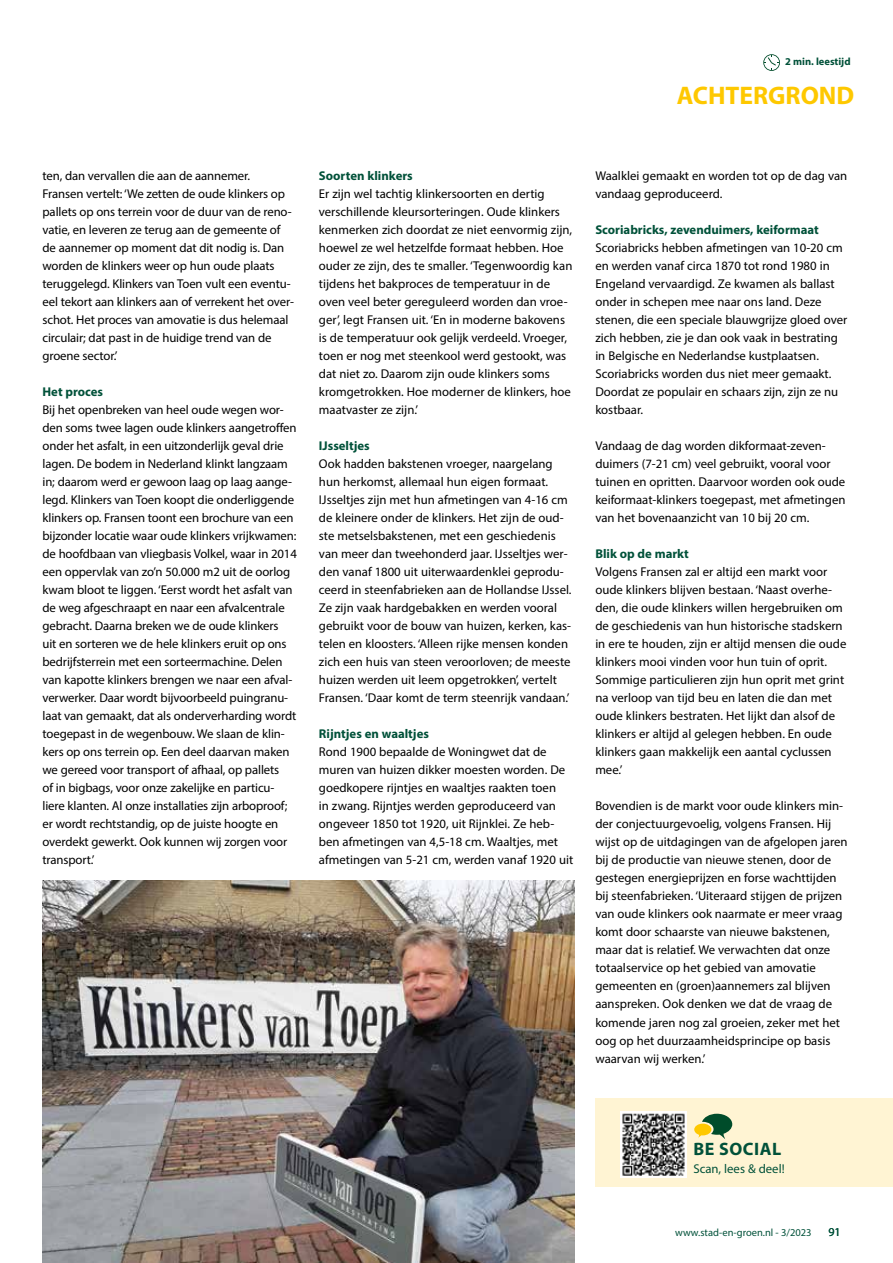
<style>
.page{position:relative;width:893px;height:1263px;background:#fff}
.page>*{position:absolute;margin:0;border:0;box-sizing:border-box;transform-origin:0 0}
.t1{font:700 25.5px "Myriad Pro";color:#fec800}
.t2{font:700 18px "Myriad Pro";letter-spacing:.03em;color:#005139}
.t3{font:12.75px/18px "Myriad Pro";color:#000}
.t4{font:700 12.75px "Myriad Pro";color:#005139}
.t5{font:12.75px "Myriad Pro";color:#005139}
.t6{font:12px "Myriad Pro";color:#005139}
.t7{font:10.5px "Myriad Pro";color:#005139}
.t8{font:700 10.5px "Myriad Pro";color:#005139}
</style>
<div class="page">
<img style="left:43px;top:880px;width:531px;height:383px">
<svg style="left:763px;top:54px;width:17px;height:17px"></svg>
<div style="left:595px;top:1098px;width:298px;height:89px;background:#fff4d3"></div>
<img style="left:621px;top:1111px;width:65px;height:66px">
<svg style="left:694px;top:1114px;width:38px;height:25px"></svg>
<p class="t8" style="left:785px;top:55px;width:67px">2 min. leestijd</p>
<h1 class="t1" style="left:677px;top:79px;width:179px">ACHTERGROND</h1>
<p class="t3" style="left:43px;top:167px;width:253px">ten, dan vervallen die aan de aannemer.<br>Fransen vertelt: ‘We zetten de oude klinkers op pallets op ons terrein voor de duur van de reno&shy;vatie, en leveren ze terug aan de gemeente of de aannemer op moment dat dit nodig is. Dan worden de klinkers weer op hun oude plaats teruggelegd. Klinkers van Toen vult een eventu&shy;eel tekort aan klinkers aan of verrekent het over&shy;schot. Het proces van amovatie is dus helemaal circulair; dat past in de huidige trend van de groene sector.’</p>
<p class="t4" style="left:43px;top:383px;width:62px">Het proces</p>
<p class="t3" style="left:43px;top:401px;width:256px">Bij het openbreken van heel oude wegen wor&shy;den soms twee lagen oude klinkers aangetroffen onder het asfalt, in een uitzonderlijk geval drie lagen. De bodem in Nederland klinkt langzaam in; daarom werd er gewoon laag op laag aange&shy;legd. Klinkers van Toen koopt die onderliggende klinkers op. Fransen toont een brochure van een bijzonder locatie waar oude klinkers vrijkwamen: de hoofdbaan van vliegbasis Volkel, waar in 2014 een oppervlak van zo’n 50.000 m2 uit de oorlog kwam bloot te liggen. ‘Eerst wordt het asfalt van de weg afgeschraapt en naar een afvalcentrale gebracht. Daarna breken we de oude klinkers<br>uit en sorteren we de hele klinkers eruit op ons bedrijfsterrein met een sorteermachine. Delen van kapotte klinkers brengen we naar een afval&shy;verwerker. Daar wordt bijvoorbeeld puingranu&shy;laat van gemaakt, dat als onderverharding wordt toegepast in de wegenbouw. We slaan de klin&shy;kers op ons terrein op. Een deel daarvan maken we gereed voor transport of afhaal, op pallets<br>of in bigbags, voor onze zakelijke en particu&shy;liere klanten. Al onze installaties zijn arboproof; er wordt rechtstandig, op de juiste hoogte en overdekt gewerkt. Ook kunnen wij zorgen voor transport.’</p>
<p class="t4" style="left:319px;top:168px;width:95px">Soorten klinkers</p>
<p class="t3" style="left:319px;top:185px;width:255px">Er zijn wel tachtig klinkersoorten en dertig verschillende kleursorteringen. Oude klinkers kenmerken zich doordat ze niet eenvormig zijn, hoewel ze wel hetzelfde formaat hebben. Hoe ouder ze zijn, des te smaller. ‘Tegenwoordig kan tijdens het bakproces de temperatuur in de oven veel beter gereguleerd worden dan vroe&shy;ger’, legt Fransen uit. ‘En in moderne bakovens is de temperatuur ook gelijk verdeeld. Vroeger, toen er nog met steenkool werd gestookt, was dat niet zo. Daarom zijn oude klinkers soms kromgetrokken. Hoe moderner de klinkers, hoe maatvaster ze zijn.’</p>
<p class="t4" style="left:319px;top:438px;width:52px">IJsseltjes</p>
<p class="t3" style="left:319px;top:455px;width:254px">Ook hadden bakstenen vroeger, naargelang hun herkomst, allemaal hun eigen formaat.<br>IJsseltjes zijn met hun afmetingen van 4-16 cm de kleinere onder de klinkers. Het zijn de oud&shy;ste metselsbakstenen, met een geschiedenis van meer dan tweehonderd jaar. IJsseltjes wer&shy;den vanaf 1800 uit uiterwaardenklei geprodu&shy;ceerd in steenfabrieken aan de Hollandse IJssel.<br>Ze zijn vaak hardgebakken en werden vooral gebruikt voor de bouw van huizen, kerken, kas&shy;telen en kloosters. ‘Alleen rijke mensen konden zich een huis van steen veroorloven; de meeste huizen werden uit leem opgetrokken’, vertelt Fransen. ‘Daar komt de term steenrijk vandaan.’</p>
<p class="t4" style="left:319px;top:726px;width:112px">Rijntjes en waaltjes</p>
<p class="t3" style="left:319px;top:743px;width:256px">Rond 1900 bepaalde de Woningwet dat de muren van huizen dikker moesten worden. De goedkopere rijntjes en waaltjes raakten toen<br>in zwang. Rijntjes werden geproduceerd van ongeveer 1850 tot 1920, uit Rijnklei. Ze heb&shy;ben afmetingen van 4,5-18 cm. Waaltjes, met afmetingen van 5-21 cm, werden vanaf 1920 uit</p>
<p class="t3" style="left:595px;top:167px;width:254px">Waalklei gemaakt en worden tot op de dag van vandaag geproduceerd.</p>
<p class="t4" style="left:595px;top:222px;width:225px">Scoriabricks, zevenduimers, keiformaat</p>
<p class="t3" style="left:595px;top:239px;width:253px">Scoriabricks hebben afmetingen van 10-20 cm en werden vanaf circa 1870 tot rond 1980 in Engeland vervaardigd. Ze kwamen als ballast onder in schepen mee naar ons land. Deze stenen, die een speciale blauwgrijze gloed over zich hebben, zie je dan ook vaak in bestrating in Belgische en Nederlandse kustplaatsen.<br>Scoriabricks worden dus niet meer gemaakt.<br>Doordat ze populair en schaars zijn, zijn ze nu kostbaar.</p>
<p class="t3" style="left:595px;top:437px;width:252px">Vandaag de dag worden dikformaat-zeven&shy;duimers (7-21 cm) veel gebruikt, vooral voor tuinen en opritten. Daarvoor worden ook oude keiformaat-klinkers toegepast, met afmetingen van het bovenaanzicht van 10 bij 20 cm.</p>
<p class="t4" style="left:595px;top:546px;width:95px">Blik op de markt</p>
<p class="t3" style="left:595px;top:563px;width:253px">Volgens Fransen zal er altijd een markt voor oude klinkers blijven bestaan. ‘Naast overhe&shy;den, die oude klinkers willen hergebruiken om de geschiedenis van hun historische stadskern in ere te houden, zijn er altijd mensen die oude klinkers mooi vinden voor hun tuin of oprit.<br>Sommige particulieren zijn hun oprit met grint na verloop van tijd beu en laten die dan met oude klinkers bestraten. Het lijkt dan alsof de klinkers er altijd al gelegen hebben. En oude klinkers gaan makkelijk een aantal cyclussen mee.’</p>
<p class="t3" style="left:595px;top:797px;width:254px">Bovendien is de markt voor oude klinkers min&shy;der conjectuurgevoelig, volgens Fransen. Hij wijst op de uitdagingen van de afgelopen jaren bij de productie van nieuwe stenen, door de gestegen energieprijzen en forse wachttijden bij steenfabrieken. ‘Uiteraard stijgen de prijzen van oude klinkers ook naarmate er meer vraag komt door schaarste van nieuwe bakstenen, maar dat is relatief. We verwachten dat onze totaalservice op het gebied van amovatie gemeenten en (groen)aannemers zal blijven aanspreken. Ook denken we dat de vraag de komende jaren nog zal groeien, zeker met het oog op het duurzaamheidsprincipe op basis waarvan wij werken.’</p>
<h2 class="t2" style="left:693px;top:1137px;width:89px">BE SOCIAL</h2>
<p class="t5" style="left:693px;top:1161px;width:93px">Scan, lees &amp; deel!</p>
<p class="t7" style="left:675px;top:1226px;width:138px">www.stad-en-groen.nl - 3/2023</p>
<p class="t6" style="left:828px;top:1224px;width:14px">91</p>
</div>
